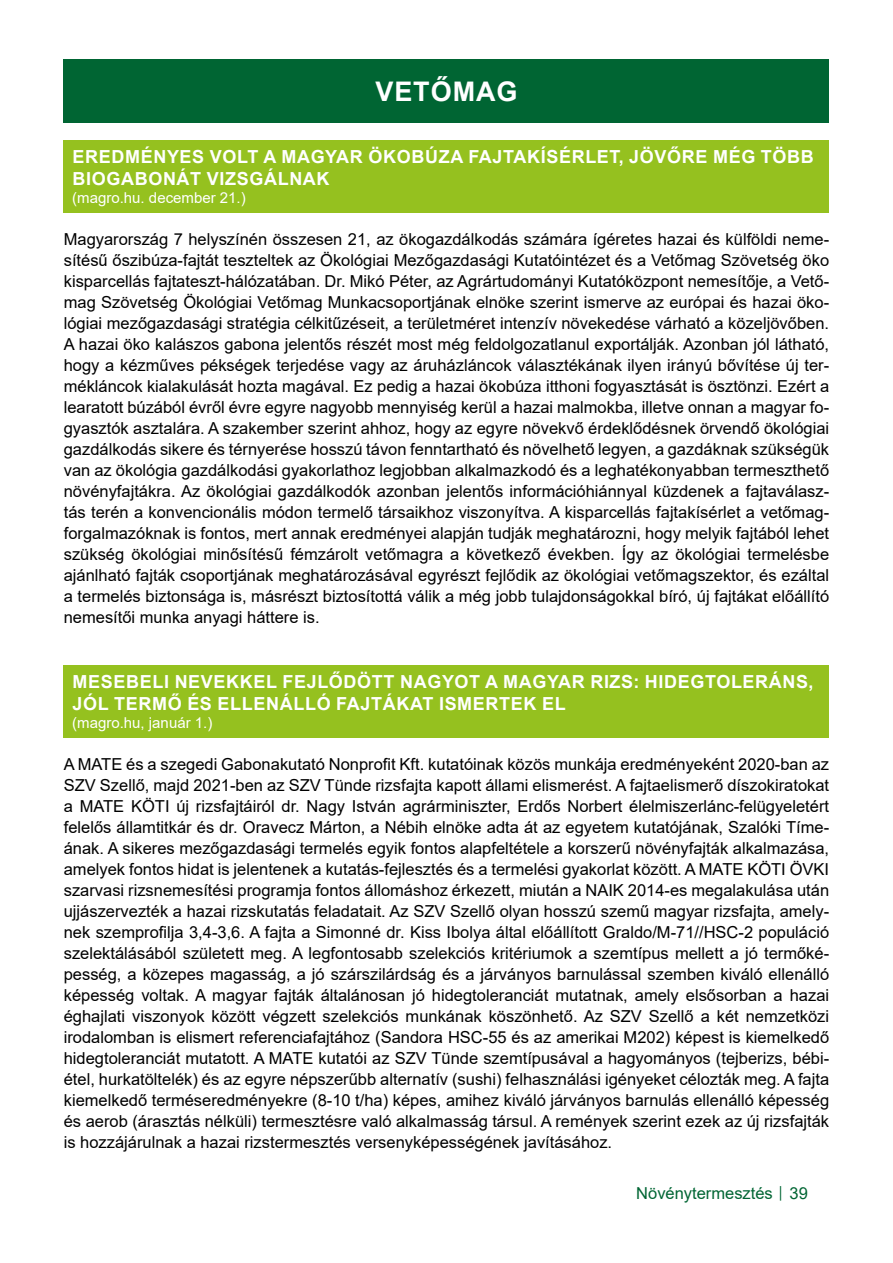
<style>
.page{position:relative;width:893px;height:1263px;background:#fff}
.page>*{position:absolute;margin:0;border:0;box-sizing:border-box;transform-origin:0 0}
.Cím_01{font:700 27px "Arial";letter-spacing:.035em;color:#fff}
.Cím_02{font:700 18px/21.6px "Arial";letter-spacing:.035em;color:#fff}
.Szoveg{font:16.5px/21px "Arial";color:#000;text-align:justify}
.t1{font:16.5px "Arial";color:#006533}
.Cím_03{font:15px "Arial";color:#fff}
.s1{font-size:12px}
</style>
<div class="page">
<div style="left:64px;top:60px;width:765px;height:63px;background:#006533"></div>
<div style="left:64px;top:140px;width:765px;height:73px;background:#95c11f"></div>
<div style="left:64px;top:665px;width:765px;height:73px;background:#95c11f"></div>
<p class="Cím_01" style="left:375px;top:73px;width:144px">VETŐMAG</p>
<p class="Cím_02" style="left:73px;top:146px;width:743px">EREDMÉNYES VOLT A MAGYAR ÖKOBÚZA FAJTAKÍSÉRLET, JÖVŐRE MÉG TÖBB<br>BIOGABONÁT VIZSGÁLNAK</p>
<p class="Cím_03" style="left:72px;top:187px;width:175px">(magro.hu. december 21.)</p>
<p class="Szoveg" style="left:64px;top:229px;width:767px">Magyarország 7 helyszínén összesen 21, az ökogazdálkodás számára ígéretes hazai és külföldi neme&shy;sítésű őszibúza-fajtát teszteltek az Ökológiai Mezőgazdasági Kutatóintézet és a Vetőmag Szövetség öko kisparcellás fajtateszt-hálózatában. Dr. Mikó Péter, az Agrártudományi Kutatóközpont nemesítője, a Vető&shy;mag Szövetség Ökológiai Vetőmag Munkacsoportjának elnöke szerint ismerve az európai és hazai öko&shy;lógiai mezőgazdasági stratégia célkitűzéseit, a területméret intenzív növekedése várható a közeljövőben.<br>A hazai öko kalászos gabona jelentős részét most még feldolgozatlanul exportálják. Azonban jól látható, hogy a kézműves pékségek terjedése vagy az áruházláncok választékának ilyen irányú bővítése új ter&shy;mékláncok kialakulását hozta magával. Ez pedig a hazai ökobúza itthoni fogyasztását is ösztönzi. Ezért a learatott búzából évről évre egyre nagyobb mennyiség kerül a hazai malmokba, illetve onnan a magyar fo&shy;gyasztók asztalára. A szakember szerint ahhoz, hogy az egyre növekvő érdeklődésnek örvendő ökológiai gazdálkodás sikere és térnyerése hosszú távon fenntartható és növelhető legyen, a gazdáknak szükségük van az ökológia gazdálkodási gyakorlathoz legjobban alkalmazkodó és a leghatékonyabban termeszthető növényfajtákra. Az ökológiai gazdálkodók azonban jelentős információhiánnyal küzdenek a fajtaválasz&shy;tás terén a konvencionális módon termelő társaikhoz viszonyítva. A kisparcellás fajtakísérlet a vetőmag&shy;forgalmazóknak is fontos, mert annak eredményei alapján tudják meghatározni, hogy melyik fajtából lehet szükség ökológiai minősítésű fémzárolt vetőmagra a következő években. Így az ökológiai termelésbe ajánlható fajták csoportjának meghatározásával egyrészt fejlődik az ökológiai vetőmagszektor, és ezáltal a termelés biztonsága is, másrészt biztosítottá válik a még jobb tulajdonságokkal bíró, új fajtákat előállító nemesítői munka anyagi háttere is.</p>
<p class="Cím_02" style="left:73px;top:671px;width:742px">MESEBELI NEVEKKEL FEJLŐDÖTT NAGYOT A MAGYAR RIZS: HIDEGTOLERÁNS,<br>JÓL TERMŐ ÉS ELLENÁLLÓ FAJTÁKAT ISMERTEK EL</p>
<p class="Cím_03" style="left:72px;top:712px;width:142px">(magro.hu, január 1.)</p>
<p class="Szoveg" style="left:64px;top:754px;width:767px">A MATE és a szegedi Gabonakutató Nonprofit Kft. kutatóinak közös munkája eredményeként 2020-ban az SZV Szellő, majd 2021-ben az SZV Tünde rizsfajta kapott állami elismerést. A fajtaelismerő díszokiratokat a MATE KÖTI új rizsfajtáiról dr. Nagy István agrárminiszter, Erdős Norbert élelmiszerlánc-felügyeletért felelős államtitkár és dr. Oravecz Márton, a Nébih elnöke adta át az egyetem kutatójának, Szalóki Tíme&shy;ának. A sikeres mezőgazdasági termelés egyik fontos alapfeltétele a korszerű növényfajták alkalmazása, amelyek fontos hidat is jelentenek a kutatás-fejlesztés és a termelési gyakorlat között. A MATE KÖTI ÖVKI szarvasi rizsnemesítési programja fontos állomáshoz érkezett, miután a NAIK 2014-es megalakulása után ujjászervezték a hazai rizskutatás feladatait. Az SZV Szellő olyan hosszú szemű magyar rizsfajta, amely&shy;nek szemprofilja 3,4-3,6. A fajta a Simonné dr. Kiss Ibolya által előállított Graldo/M-71//HSC-2 populáció szelektálásából született meg. A legfontosabb szelekciós kritériumok a szemtípus mellett a jó termőké&shy;pesség, a közepes magasság, a jó szárszilárdság és a járványos barnulással szemben kiváló ellenálló képesség voltak. A magyar fajták általánosan jó hidegtoleranciát mutatnak, amely elsősorban a hazai éghajlati viszonyok között végzett szelekciós munkának köszönhető. Az SZV Szellő a két nemzetközi irodalomban is elismert referenciafajtához (Sandora HSC-55 és az amerikai M202) képest is kiemelkedő hidegtoleranciát mutatott. A MATE kutatói az SZV Tünde szemtípusával a hagyományos (tejberizs, bébi&shy;étel, hurkatöltelék) és az egyre népszerűbb alternatív (sushi) felhasználási igényeket célozták meg. A fajta kiemelkedő terméseredményekre (8-10 t/ha) képes, amihez kiváló járványos barnulás ellenálló képesség és aerob (árasztás nélküli) termesztésre való alkalmasság társul. A remények szerint ezek az új rizsfajták is hozzájárulnak a hazai rizstermesztés versenyképességének javításához.</p>
<p class="t1" style="left:636px;top:1182px;width:173px">Növénytermesztés <span class="s1">│</span> 39</p>
</div>
